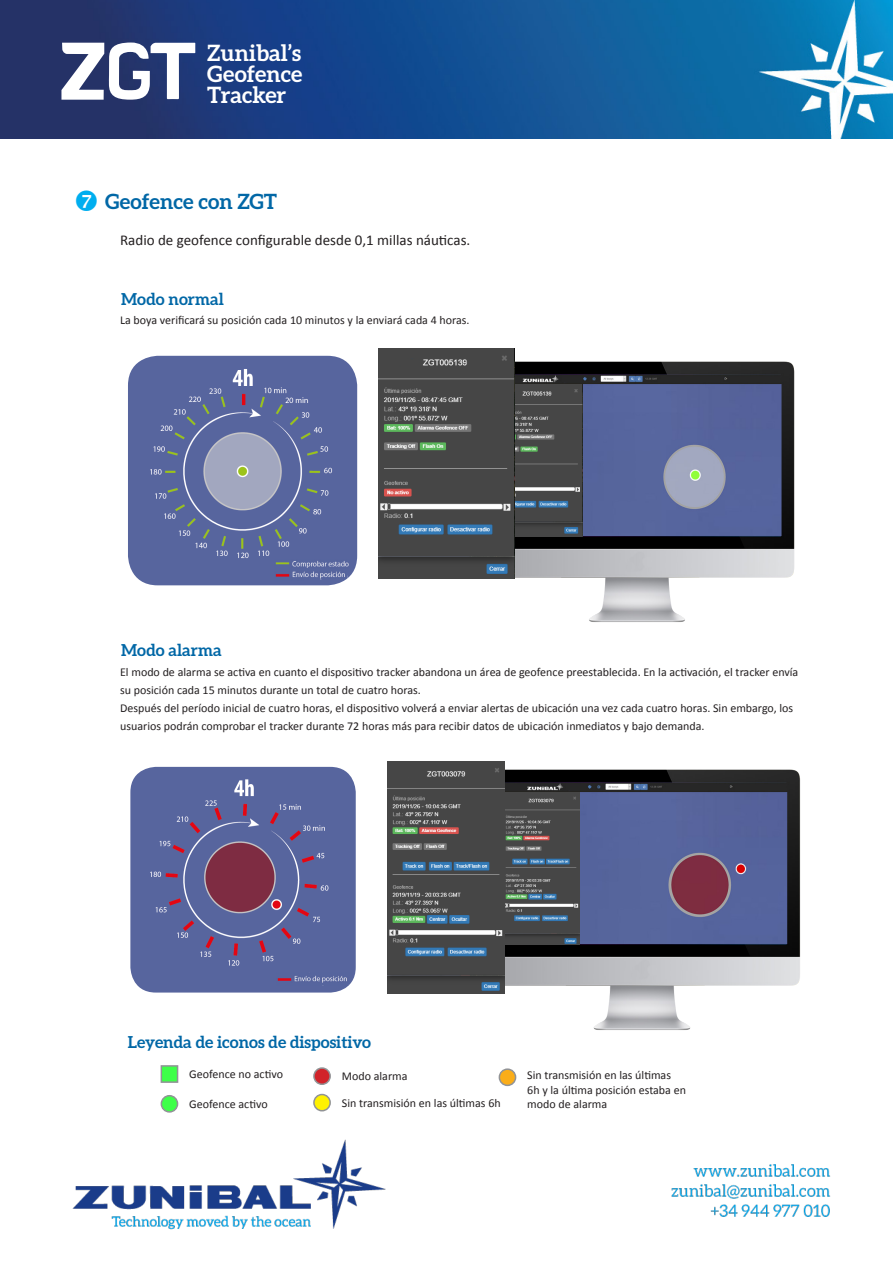
<style>
.page{position:relative;width:893px;height:1263px;background:#fff}
.page>*{position:absolute;margin:0;border:0;box-sizing:border-box;transform-origin:0 0}
.t1{font:700 22.5px/21px "Aleo";color:#fff;text-align:justify}
.t2{font:700 21px "Aleo";color:#0167a6}
.t3{font:700 16.5px "Aleo";color:#0167a6}
.t4{font:15px "Calibri";color:#231f20}
.t5{font:12px/18px "Calibri";color:#231f20}
</style>
<div class="page">
<img style="left:0;top:0;width:893px;height:138px">
<img style="left:72px;top:1139px;width:759px;height:91px">
<div style="left:161px;top:1065px;width:17px;height:18px;background:#3eff49;border:2px solid #919396"></div>
<div style="left:161px;top:1096px;width:17px;height:16px;background:#3eff49;border-radius:50%"></div>
<div style="left:161px;top:1095px;width:17px;height:18px;border:2px solid #919396;border-radius:50%"></div>
<div style="left:314px;top:1068px;width:16px;height:16px;background:#d1232a;border-radius:50%"></div>
<div style="left:313px;top:1067px;width:18px;height:18px;border:2px solid #919396;border-radius:50%"></div>
<div style="left:314px;top:1094px;width:16px;height:17px;background:#fff101;border-radius:50%"></div>
<div style="left:313px;top:1094px;width:18px;height:17px;border:2px solid #919396;border-radius:50%"></div>
<div style="left:499px;top:1069px;width:17px;height:16px;background:#faad19;border-radius:50%"></div>
<div style="left:499px;top:1068px;width:17px;height:18px;border:2px solid #919396;border-radius:50%"></div>
<img style="left:128px;top:356px;width:229px;height:229px">
<img style="left:130px;top:767px;width:226px;height:225px">
<svg style="left:61px;top:43px;width:134px;height:57px"></svg>
<img style="left:428px;top:769px;width:373px;height:261px">
<img style="left:505px;top:793px;width:74px;height:152px">
<img style="left:388px;top:761px;width:117px;height:232px">
<img style="left:514px;top:358px;width:281px;height:264px">
<img style="left:514px;top:384px;width:69px;height:152px">
<img style="left:378px;top:349px;width:136px;height:230px">
<img style="left:274px;top:560px;width:76px;height:21px">
<img style="left:276px;top:973px;width:76px;height:13px">
<h1 class="t1" style="left:207px;top:42px;width:96px">Zunibal’s Geofence Tracker</h1>
<h2 class="t2" style="left:105px;top:189px;width:173px">Geofence con ZGT</h2>
<p class="t4" style="left:120px;top:231px;width:352px">Radio de geofence configurable desde 0,1 millas náuticas.</p>
<h3 class="t3" style="left:121px;top:289px;width:104px">Modo normal</h3>
<p class="t5" style="left:120px;top:311px;width:351px">La boya verificará su posición cada 10 minutos y la enviará cada 4 horas.</p>
<h3 class="t3" style="left:121px;top:641px;width:102px">Modo alarma</h3>
<p class="t5" style="left:120px;top:663px;width:680px">El modo de alarma se activa en cuanto el dispositivo tracker abandona un área de geofence preestablecida. En la activación, el tracker envía su posición cada 15 minutos durante un total de cuatro horas.<br>Después del período inicial de cuatro horas, el dispositivo volverá a enviar alertas de ubicación una vez cada cuatro horas. Sin embargo, los usuarios podrán comprobar el tracker durante 72 horas más para recibir datos de ubicación inmediatos y bajo demanda.</p>
<h3 class="t3" style="left:128px;top:1032px;width:245px">Leyenda de iconos de dispositivo</h3>
<p class="t5" style="left:189px;top:1065px;width:95px">Geofence no activo</p>
<p class="t5" style="left:189px;top:1095px;width:80px">Geofence activo</p>
<p class="t5" style="left:342px;top:1067px;width:67px">Modo alarma</p>
<p class="t5" style="left:342px;top:1093px;width:160px">Sin transmisión en las últimas 6h</p>
<p class="t5" style="left:527px;top:1068px;width:160px;line-height:14.4px">Sin transmisión en las últimas<br>6h y la última posición estaba en modo de alarma</p>
</div>
